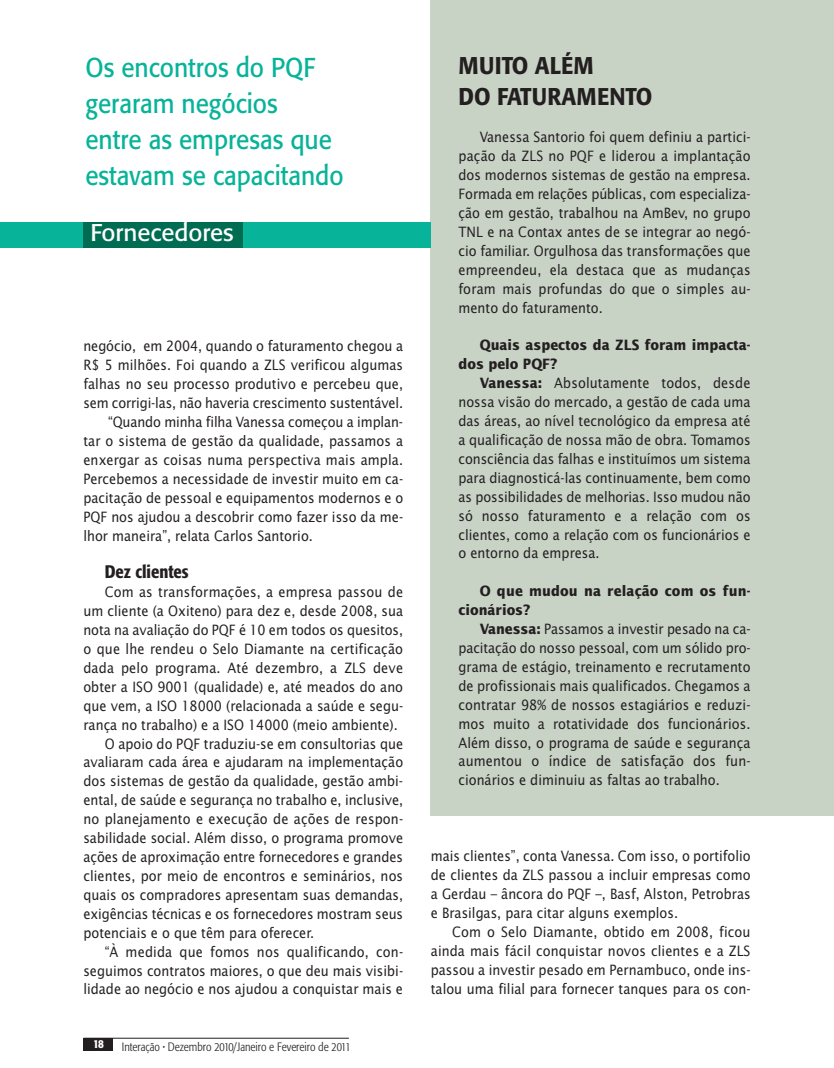
<style>
.page{position:relative;width:834px;height:1068px;background:#fff}
.page>*{position:absolute;margin:0;border:0;box-sizing:border-box;transform-origin:0 0}
.t1{font:27px/36px "Formata";color:#07b399;scale:.9 1}
.t2{font:500 24px/30px "Formata";color:#231f20;scale:.92 1}
.t3{font:24px "Formata";color:#fff}
.t4{font:500 condensed 18px "Formata";color:#231f20}
.t5{font:14.25px/18.9px "Lucida Sans";color:#231f20;text-align:justify;scale:.9 1}
.t6{font:700 14.25px/18.9px "Lucida Sans";color:#231f20;scale:.9 1}
.t7{font:300 condensed 12px "Formata";color:#231f20}
.t8{font:500 condensed 12px "Formata";color:#fff}
.s1{font-weight:700}
</style>
<div class="page">
<div style="left:431px;top:0;width:402px;height:815px;background:#c8d2c5"></div>
<div style="left:0;top:222px;width:431px;height:25px;background:#07b399"></div>
<div style="left:83px;top:222px;width:160px;height:25px;background:#006d53"></div>
<div style="left:84px;top:1037px;width:29px;height:13px;background:#231f20"></div>
<hr style="left:84px;top:1037px;width:265px;height:1px;background:#231f20">
<h1 class="t1" style="left:85px;top:51px;width:288px">Os encontros do PQF geraram negócios<br>entre as empresas que estavam se capacitando</h1>
<h2 class="t3" style="left:90px;top:222px;width:145px">Fornecedores</h2>
<p class="t5" style="left:83px;top:338px;width:357px">negócio, em 2004, quando o faturamento chegou a</p>
<p class="t5" style="left:83px;top:356px;width:356px">R$ 5 milhões. Foi quando a ZLS verificou algumas</p>
<p class="t5" style="left:83px;top:375px;width:357px">falhas no seu processo produtivo e percebeu que,</p>
<p class="t5" style="left:83px;top:394px;width:357px">sem corrigi-las, não haveria crescimento sustentável.</p>
<p class="t5" style="left:108px;top:413px;width:329px">“Quando minha filha Vanessa começou a implan-</p>
<p class="t5" style="left:83px;top:432px;width:357px">tar o sistema de gestão da qualidade, passamos a</p>
<p class="t5" style="left:83px;top:451px;width:357px">enxergar as coisas numa perspectiva mais ampla.</p>
<p class="t5" style="left:83px;top:470px;width:357px">Percebemos a necessidade de investir muito em ca-</p>
<p class="t5" style="left:83px;top:489px;width:357px">pacitação de pessoal e equipamentos modernos e o</p>
<p class="t5" style="left:83px;top:508px;width:357px">PQF nos ajudou a descobrir como fazer isso da me -</p>
<p class="t5" style="left:83px;top:527px;width:256px">lhor maneira”, relata Carlos Santorio.</p>
<p class="t4" style="left:105px;top:564px;width:85px">Dez clientes</p>
<p class="t5" style="left:105px;top:583px;width:333px">Com as transformações, a empresa passou de</p>
<p class="t5" style="left:83px;top:602px;width:357px">um cliente (a Oxiteno) para dez e, desde 2008, sua</p>
<p class="t5" style="left:83px;top:621px;width:357px">nota na avaliação do PQF é 10 em todos os quesitos,</p>
<p class="t5" style="left:83px;top:640px;width:357px">o que lhe rendeu o Selo Diamante na certificação</p>
<p class="t5" style="left:83px;top:659px;width:357px">dada pelo programa. Até dezembro, a ZLS deve</p>
<p class="t5" style="left:83px;top:678px;width:357px">obter a ISO 9001 (qualidade) e, até meados do ano</p>
<p class="t5" style="left:83px;top:697px;width:357px">que vem, a ISO 18000 (relacionada a saúde e segu-</p>
<p class="t5" style="left:83px;top:716px;width:351px">rança no trabalho) e a ISO 14000 (meio ambiente).</p>
<p class="t5" style="left:105px;top:734px;width:333px">O apoio do PQF traduziu-se em consultorias que</p>
<p class="t5" style="left:83px;top:753px;width:357px">avaliaram cada área e ajudaram na implementação</p>
<p class="t5" style="left:83px;top:772px;width:357px">dos sistemas de gestão da qualidade, gestão ambi-</p>
<p class="t5" style="left:83px;top:791px;width:357px">ental, de saúde e segurança no trabalho e, inclusive,</p>
<p class="t5" style="left:83px;top:810px;width:357px">no planejamento e execução de ações de respon -</p>
<p class="t5" style="left:83px;top:829px;width:357px">sabilidade social. Além disso, o programa promove</p>
<p class="t5" style="left:83px;top:848px;width:357px">ações de aproximação entre fornecedores e grandes</p>
<p class="t5" style="left:83px;top:867px;width:357px">clientes, por meio de encontros e seminários, nos</p>
<p class="t5" style="left:83px;top:886px;width:357px">quais os compradores apresentam suas demandas,</p>
<p class="t5" style="left:83px;top:905px;width:357px">exigências técnicas e os fornecedores mostram seus</p>
<p class="t5" style="left:83px;top:923px;width:258px">potenciais e o que têm para oferecer.</p>
<p class="t5" style="left:105px;top:942px;width:333px">“À medida que fomos nos qualificando, con-</p>
<p class="t5" style="left:83px;top:961px;width:357px">seguimos contratos maiores, o que deu mais visibi -</p>
<p class="t5" style="left:83px;top:980px;width:356px">lidade ao negócio e nos ajudou a conquistar mais e</p>
<p class="t8" style="left:93px;top:1038px;width:12px">18</p>
<p class="t7" style="left:122px;top:1041px;width:230px">Interação ● Dezembro 2010/Janeiro e Fevereiro de 2011</p>
<h2 class="t2" style="left:458px;top:53px;width:212px">MUITO ALÉM<br>DO FATURAMENTO</h2>
<p class="t5" style="left:458px;top:129px;width:326px;text-indent:21px">Vanessa Santorio foi quem definiu a partici&shy;pação da ZLS no PQF e liderou a implantação dos modernos sistemas de gestão na empresa.<br>Formada em relações públicas, com especializa&shy;ção em gestão, trabalhou na AmBev, no grupo TNL e na Contax antes de se integrar ao negó&shy;cio familiar. Orgulhosa das transformações que empreendeu, ela destaca que as mudanças foram mais profundas do que o simples au&shy;mento do faturamento.</p>
<p class="t6" style="left:458px;top:337px;width:326px;text-indent:21px">Quais aspectos da ZLS foram impacta&shy;dos pelo PQF?</p>
<p class="t5" style="left:458px;top:374px;width:326px;text-indent:21px"><span class="s1">Vanessa:</span> Absolutamente todos, desde nossa visão do mercado, a gestão de cada uma das áreas, ao nível tecnológico da empresa até a qualificação de nossa mão de obra. Tomamos consciência das falhas e instituímos um sistema para diagnosticá-las continuamente, bem como as possibilidades de melhorias. Isso mudou não só nosso faturamento e a relação com os clientes, como a relação com os funcionários e o entorno da empresa.</p>
<p class="t6" style="left:458px;top:582px;width:326px;text-indent:21px">O que mudou na relação com os fun&shy;cionários?</p>
<p class="t5" style="left:458px;top:620px;width:326px;text-indent:21px"><span class="s1">Vanessa:</span> Passamos a investir pesado na ca&shy;pacitação do nosso pessoal, com um sólido pro&shy;grama de estágio, treinamento e recrutamento de profissionais mais qualificados. Chegamos a contratar 98% de nossos estagiários e reduzi&shy;mos muito a rotatividade dos funcionários.<br>Além disso, o programa de saúde e segurança aumentou o índice de satisfação dos fun&shy;cionários e diminuiu as faltas ao trabalho.</p>
<p class="t5" style="left:431px;top:847px;width:357px">mais clientes”, conta Vanessa. Com isso, o portifolio de clientes da ZLS passou a incluir empresas como a Gerdau – âncora do PQF –, Basf, Alston, Petrobras e Brasilgas, para citar alguns exemplos.</p>
<p class="t5" style="left:431px;top:923px;width:357px;text-indent:21px">Com o Selo Diamante, obtido em 2008, ficou ainda mais fácil conquistar novos clientes e a ZLS passou a investir pesado em Pernambuco, onde ins - talou uma filial para fornecer tanques para os con-</p>
</div>
